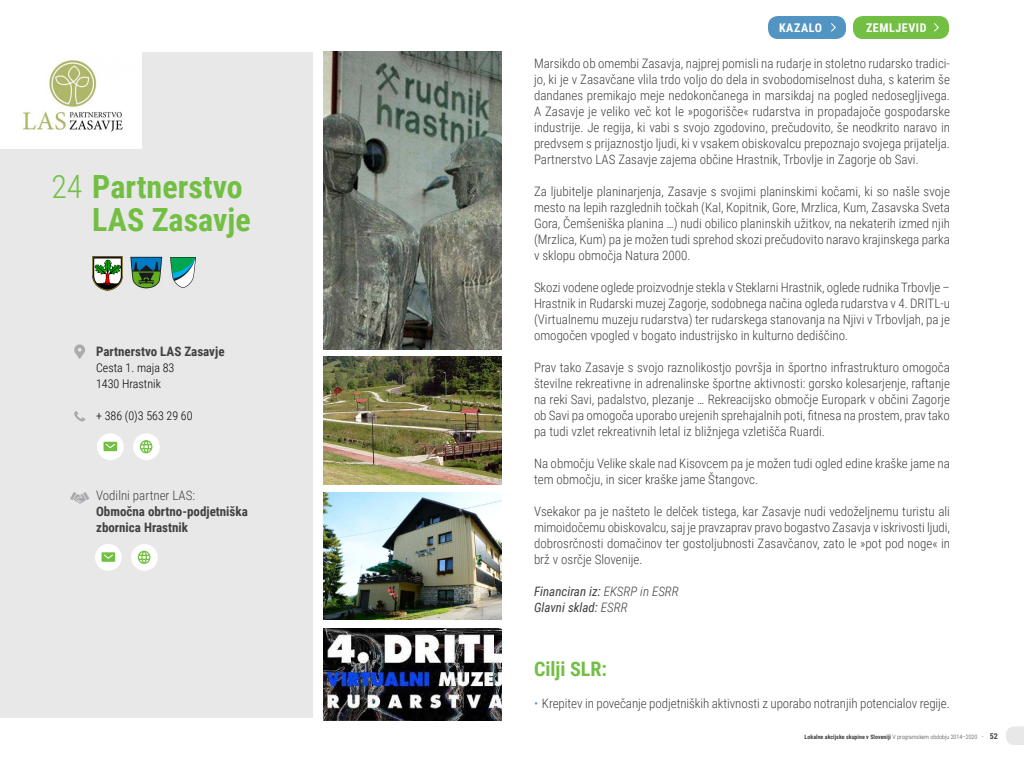
<style>
.page{position:relative;width:1024px;height:768px;background:#fff}
.page>*{position:absolute;margin:0;border:0;box-sizing:border-box;transform-origin:0 0}
.t1{font:700 32px/33px "Roboto Condensed";color:#72bf44;text-align:right}
.t2{font:700 20px "Roboto Condensed";color:#72bf44}
.t3{font:300 13px/16px "Roboto Condensed";color:#414042;text-align:justify}
.t4{font:700 13px/16px "Roboto Condensed";color:#414042}
.t5{font:italic 13px/16px "Roboto Condensed";color:#414042}
.t6{font:300 12px/16px "Roboto Condensed";color:#000}
.t7{font:700 12px "Roboto Condensed";letter-spacing:.05em;color:#fff}
.t8{font:700 6px "Roboto Condensed";color:#414042}
.s1{font-weight:300}
.s2{color:#659dc7}
.s3{font-size:7px;color:#72bf44}
.s4{font-size:8px}
</style>
<div class="page">
<div style="left:0;top:52px;width:313px;height:666px;background:#e8e8e8"></div>
<svg style="left:1006px;top:726px;width:18px;height:19px"></svg>
<div style="left:0;top:30px;width:142px;height:119px;background:#fff"></div>
<img style="left:324px;top:357px;width:178px;height:128px">
<img style="left:324px;top:492px;width:178px;height:128px">
<img style="left:324px;top:628px;width:178px;height:93px">
<svg style="left:74px;top:344px;width:11px;height:15px"></svg>
<svg style="left:74px;top:411px;width:11px;height:11px"></svg>
<svg style="left:70px;top:492px;width:19px;height:12px"></svg>
<img style="left:324px;top:52px;width:178px;height:297px">
<div style="left:97px;top:433px;width:27px;height:27px;background:#fff;border-radius:50%"></div>
<svg style="left:104px;top:442px;width:13px;height:9px"></svg>
<div style="left:133px;top:433px;width:27px;height:27px;background:#fff;border-radius:50%"></div>
<svg style="left:140px;top:440px;width:12px;height:13px"></svg>
<div style="left:95px;top:544px;width:27px;height:27px;background:#fff;border-radius:50%"></div>
<svg style="left:102px;top:552px;width:13px;height:10px"></svg>
<div style="left:131px;top:544px;width:27px;height:27px;background:#fff;border-radius:50%"></div>
<svg style="left:138px;top:551px;width:12px;height:13px"></svg>
<img style="left:92px;top:257px;width:30px;height:33px">
<img style="left:130px;top:257px;width:32px;height:32px">
<img style="left:170px;top:257px;width:25px;height:31px">
<img style="left:22px;top:60px;width:101px;height:72px">
<div style="left:853px;top:16px;width:96px;height:23px;background:#72bf44;border-radius:10px"></div>
<svg style="left:934px;top:23px;width:5px;height:9px"></svg>
<div style="left:768px;top:16px;width:78px;height:23px;background:#5395c2;border-radius:10px"></div>
<svg style="left:831px;top:23px;width:5px;height:9px"></svg>
<h1 class="t1" style="left:51px;top:169px;width:201px"><span class="s1">24</span> Partnerstvo<br>LAS Zasavje</h1>
<p class="t4" style="left:96px;top:343px;width:130px">Partnerstvo LAS Zasavje</p>
<p class="t6" style="left:96px;top:359px;width:80px">Cesta 1. maja 83<br>1430 Hrastnik</p>
<p class="t6" style="left:96px;top:407px;width:98px">+ 386 (0)3 563 29 60</p>
<p class="t3" style="left:96px;top:487px;width:100px">Vodilni partner LAS:</p>
<p class="t4" style="left:96px;top:503px;width:153px">Območna obrtno-podjetniška zbornica Hrastnik</p>
<p class="t7" style="left:779px;top:19px;width:45px">KAZALO</p>
<p class="t7" style="left:866px;top:19px;width:62px">ZEMLJEVID</p>
<p class="t3" style="left:534px;top:55px;width:418px">Marsikdo ob omembi Zasavja, najprej pomisli na rudarje in stoletno rudarsko tradici&shy;jo, ki je v Zasavčane vlila trdo voljo do dela in svobodomiselnost duha, s katerim še dandanes premikajo meje nedokončanega in marsikdaj na pogled nedosegljivega.<br>A Zasavje je veliko več kot le »pogorišče« rudarstva in propadajoče gospodarske industrije. Je regija, ki vabi s svojo zgodovino, prečudovito, še neodkrito naravo in predvsem s prijaznostjo ljudi, ki v vsakem obiskovalcu prepoznajo svojega prijatelja.<br>Partnerstvo LAS Zasavje zajema občine Hrastnik, Trbovlje in Zagorje ob Savi.</p>
<p class="t3" style="left:534px;top:183px;width:418px">Za ljubitelje planinarjenja, Zasavje s svojimi planinskimi kočami, ki so našle svoje mesto na lepih razglednih točkah (Kal, Kopitnik, Gore, Mrzlica, Kum, Zasavska Sveta Gora, Čemšeniška planina …) nudi obilico planinskih užitkov, na nekaterih izmed njih (Mrzlica, Kum) pa je možen tudi sprehod skozi prečudovito naravo krajinskega parka v sklopu območja Natura 2000.</p>
<p class="t3" style="left:534px;top:279px;width:418px">Skozi vodene oglede proizvodnje stekla v Steklarni Hrastnik, oglede rudnika Trbovlje – Hrastnik in Rudarski muzej Zagorje, sodobnega načina ogleda rudarstva v 4. DRITL-u (Virtualnemu muzeju rudarstva) ter rudarskega stanovanja na Njivi v Trbovljah, pa je omogočen vpogled v bogato industrijsko in kulturno dediščino.</p>
<p class="t3" style="left:534px;top:359px;width:418px">Prav tako Zasavje s svojo raznolikostjo površja in športno infrastrukturo omogoča številne rekreativne in adrenalinske športne aktivnosti: gorsko kolesarjenje, raftanje na reki Savi, padalstvo, plezanje … Rekreacijsko območje Europark v občini Zagorje ob Savi pa omogoča uporabo urejenih sprehajalnih poti, fitnesa na prostem, prav tako pa tudi vzlet rekreativnih letal iz bližnjega vzletišča Ruardi.</p>
<p class="t3" style="left:534px;top:455px;width:417px">Na območju Velike skale nad Kisovcem pa je možen tudi ogled edine kraške jame na tem območju, in sicer kraške jame Štangovc.</p>
<p class="t3" style="left:534px;top:503px;width:417px">Vsekakor pa je našteto le delček tistega, kar Zasavje nudi vedoželjnemu turistu ali mimoidočemu obiskovalcu, saj je pravzaprav pravo bogastvo Zasavja v iskrivosti ljudi, dobrosrčnosti domačinov ter gostoljubnosti Zasavčanov, zato le »pot pod noge« in brž v osrčje Slovenije.</p>
<p class="t5" style="left:534px;top:583px;width:146px">Financiran iz: <span class="s1">EKSRP in ESRR<br></span>Glavni sklad: <span class="s1">ESRR</span></p>
<h2 class="t2" style="left:534px;top:655px;width:74px">Cilji SLR:</h2>
<p class="t3" style="left:534px;top:695px;width:417px"><span class="s2">•</span> Krepitev in povečanje podjetniških aktivnosti z uporabo notranjih potencialov regije.</p>
<p class="t8" style="left:805px;top:732px;width:195px">Lokalne akcijske skupine v Sloveniji <span class="s1">V programskem obdobju 2014–2020</span> <span class="s3">·</span> <span class="s4">52</span></p>
</div>
